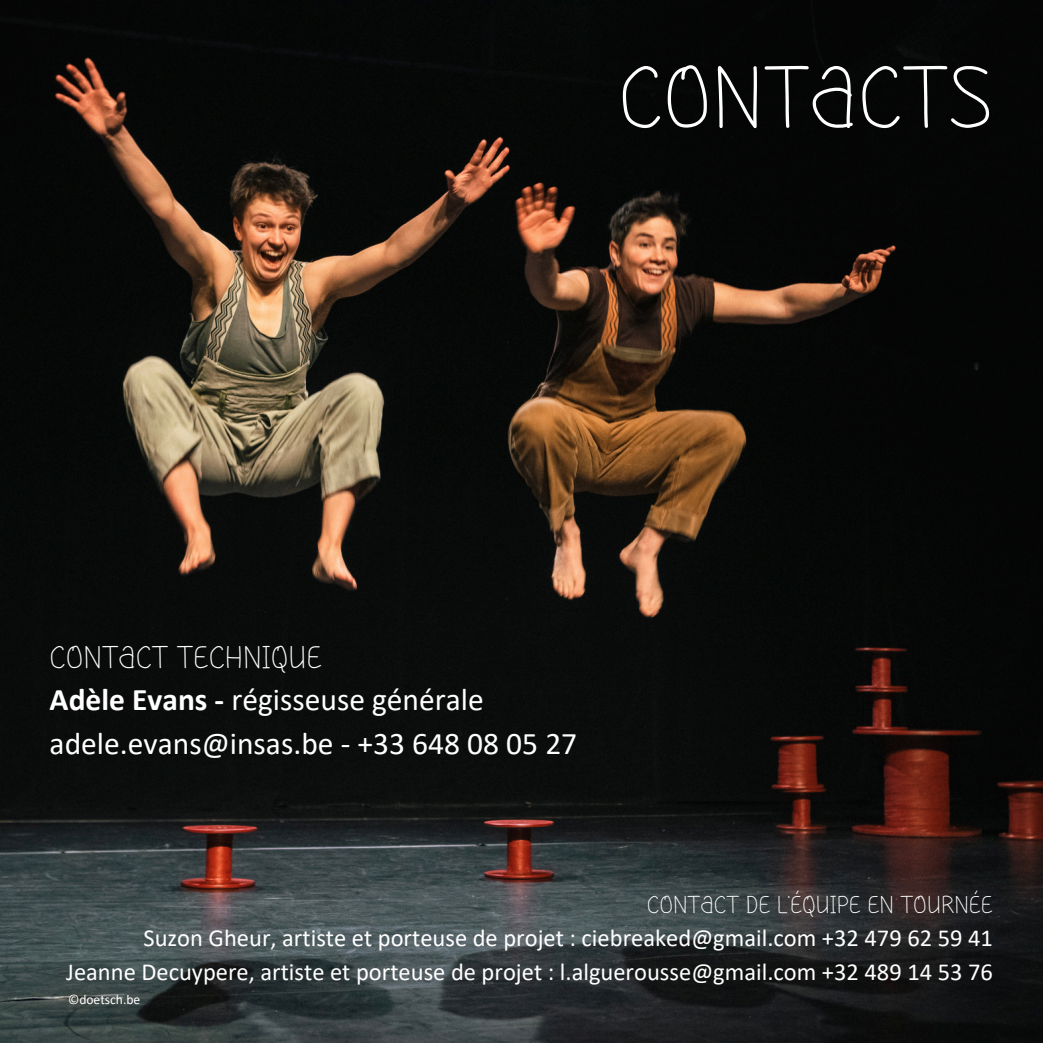
<style>
.page{position:relative;width:1043px;height:1043px;background:#fff}
.page>*{position:absolute;margin:0;border:0;box-sizing:border-box;transform-origin:0 0}
.t1{font:87.5px "Iniya Display";color:#fff}
.t2{font:31.5px/43.4px "Calibri";color:#fff}
.t3{font:31.5px "Iniya Display";color:#fff}
.t4{font:24.5px/34.1px "Calibri";color:#fff;text-align:right}
.t5{font:24.5px "Iniya Display";color:#fff}
.t6{font:13.65px "Calibri";color:#fff}
.s1{font-weight:700}
</style>
<div class="page">
<img style="left:0;top:0;width:1042px;height:1042px">
<h1 class="t1" style="left:618px;top:61px;width:376px">CONTACTS</h1>
<p class="t3" style="left:50px;top:644px;width:273px">CONTACT TECHNIQUE</p>
<p class="t2" style="left:50px;top:680px;width:529px"><span class="s1">Adèle Evans -</span> régisseuse générale adele.evans@insas.be - +33 648 08 05 27</p>
<p class="t5" style="left:646px;top:893px;width:347px">CONTACT DE L’ÉQUIPE EN TOURNÉE</p>
<p class="t4" style="left:66px;top:922px;width:927px">Suzon Gheur, artiste et porteuse de projet : ciebreaked@gmail.com +32 479 62 59 41<br>Jeanne Decuypere, artiste et porteuse de projet : l.alguerousse@gmail.com +32 489 14 53 76</p>
<p class="t6" style="left:68px;top:993px;width:74px">©doetsch.be</p>
</div>
